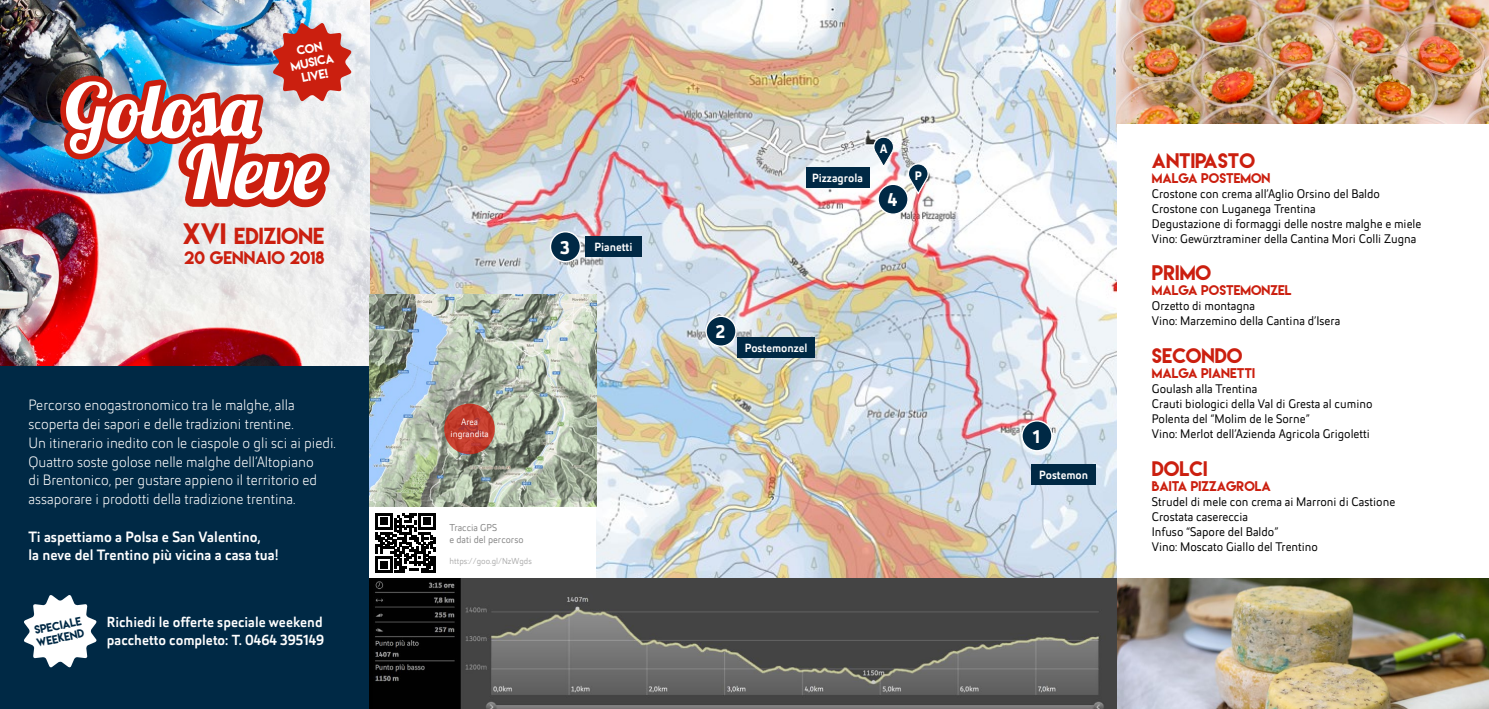
<style>
.page{position:relative;width:1489px;height:709px;background:#fff}
.page>*{position:absolute;margin:0;border:0;box-sizing:border-box;transform-origin:0 0}
.t1{font:75.75px "Lobster 1.4";color:#fff}
.t2{font:74.12px "Lobster 1.4";color:#fff}
.t3{font:20.62px "Lemon Milk";color:#cb1f0f}
.t4{font:18.75px "Lemon Milk";color:#cb1f0f}
.t5{font:700 18.38px "Helia Core";color:#fff}
.t6{font:16.25px "Lemon Milk";color:#cb1f0f}
.t7{font:300 15px/18.8px "Helia Core";color:#fff}
.t8{font:500 15px/18.8px "Helia Core";color:#fff}
.t9{font:500 14.62px/17.5px "Helia Core";color:#fff}
.t10{font:12.5px/15px "Helia Core";color:#000}
.t11{font:12.5px "Lemon Milk";color:#cb1f0f}
.t12{font:700 12.38px "Helia Core";color:#fff}
.t13{font:500 11.88px "Helia Core";color:#fff}
.t14{font:11.5px/13.8px "Lemon Milk";color:#fff;text-align:center}
.t15{font:10.62px/12.8px "Lemon Milk";color:#002945}
.t16{font:10px/12px "Helia Core";color:#878787}
.t17{font:9.25px/11.1px "Helia Core";color:#fff;text-align:center}
.t18{font:8.75px "Helia Core";color:#aeaeae}
.s1{font-size:26.25px}
</style>
<div class="page">
<div style="left:0;top:0;width:373px;height:709px;background:#002945"></div>
<img style="left:369px;top:0;width:747px;height:578px">
<div style="left:805px;top:168px;width:64px;height:20px;background:#002945"></div>
<div style="left:1031px;top:464px;width:64px;height:21px;background:#002945"></div>
<div style="left:737px;top:337px;width:77px;height:20px;background:#002945"></div>
<div style="left:585px;top:236px;width:56px;height:21px;background:#002945"></div>
<div style="left:878px;top:184px;width:30px;height:30px;background:#002945;border-radius:50%"></div>
<div style="left:877px;top:184px;width:31px;height:31px;border:1px solid #fff;border-radius:50%"></div>
<div style="left:550px;top:232px;width:30px;height:30px;background:#002945;border-radius:50%"></div>
<div style="left:549px;top:231px;width:32px;height:31px;border:1px solid #fff;border-radius:50%"></div>
<div style="left:706px;top:316px;width:30px;height:30px;background:#002945;border-radius:50%"></div>
<div style="left:705px;top:315px;width:31px;height:32px;border:1px solid #fff;border-radius:50%"></div>
<div style="left:1021px;top:421px;width:30px;height:30px;background:#002945;border-radius:50%"></div>
<div style="left:1021px;top:420px;width:31px;height:31px;border:1px solid #fff;border-radius:50%"></div>
<img style="left:1116px;top:0;width:372px;height:124px">
<img style="left:369px;top:578px;width:1119px;height:131px">
<img style="left:0;top:0;width:369px;height:366px">
<svg style="left:24px;top:595px;width:73px;height:73px"></svg>
<img style="left:55px;top:22px;width:297px;height:252px">
<div style="left:369px;top:507px;width:227px;height:78px;background:#fff"></div>
<svg style="left:375px;top:513px;width:60px;height:60px"></svg>
<img style="left:369px;top:294px;width:227px;height:213px">
<svg style="left:444px;top:403px;width:51px;height:51px;background:#bf3e2f"></svg>
<svg style="left:872px;top:136px;width:22px;height:33px"></svg>
<svg style="left:907px;top:163px;width:22px;height:33px"></svg>
<p class="t14" style="left:287px;top:46px;width:45px;rotate:-12deg">CON<br>MUSICA<br>LIVE!</p>
<h1 class="t1" style="left:65px;top:62px;width:194px">Golosa</h1>
<h2 class="t2" style="left:186px;top:125px;width:137px">Neve</h2>
<h3 class="t3" style="left:183px;top:222px;width:143px"><span class="s1">XVI</span> EDIZIONE</h3>
<h3 class="t6" style="left:184px;top:246px;width:142px">20 GENNAIO 2018</h3>
<p class="t7" style="left:28px;top:395px;width:309px">Percorso enogastronomico tra le malghe, alla scoperta dei sapori e delle tradizioni trentine.<br>Un itinerario inedito con le ciaspole o gli sci ai piedi.<br>Quattro soste golose nelle malghe dell’Altopiano<br>di Brentonico, per gustare appieno il territorio ed assaporare i prodotti della tradizione trentina.</p>
<p class="t8" style="left:28px;top:527px;width:252px">Ti aspettiamo a Polsa e San Valentino,<br>la neve del Trentino più vicina a casa tua!</p>
<p class="t15" style="left:33px;top:623px;width:50px;rotate:-11deg">SPECIALE<br>WEEKEND</p>
<p class="t9" style="left:107px;top:613px;width:219px">Richiedi le offerte speciale weekend pacchetto completo: T. 0464 395149</p>
<h3 class="t5" style="left:560px;top:234px;width:11px">3</h3>
<p class="t13" style="left:594px;top:239px;width:39px">Pianetti</p>
<p class="t17" style="left:450px;top:416px;width:40px">Area ingrandita</p>
<p class="t16" style="left:449px;top:521px;width:76px">Traccia GPS<br>e dati del percorso</p>
<p class="t18" style="left:449px;top:555px;width:84px">https://goo.gl/NzWgds</p>
<p class="t13" style="left:812px;top:170px;width:52px">Pizzagrola</p>
<p class="t12" style="left:879px;top:140px;width:9px">A</p>
<h3 class="t5" style="left:887px;top:187px;width:11px">4</h3>
<p class="t12" style="left:914px;top:167px;width:8px">P</p>
<h3 class="t5" style="left:715px;top:319px;width:11px">2</h3>
<p class="t13" style="left:744px;top:340px;width:64px">Postemonzel</p>
<h3 class="t5" style="left:1032px;top:423px;width:9px">1</h3>
<p class="t13" style="left:1039px;top:467px;width:51px">Postemon</p>
<h3 class="t4" style="left:1151px;top:148px;width:105px">ANTIPASTO</h3>
<p class="t11" style="left:1151px;top:169px;width:120px">MALGA POSTEMON</p>
<p class="t10" style="left:1151px;top:186px;width:271px">Crostone con crema all’Aglio Orsino del Baldo Crostone con Luganega Trentina<br>Degustazione di formaggi delle nostre malghe e miele Vino: Gewürztraminer della Cantina Mori Colli Zugna</p>
<h3 class="t4" style="left:1151px;top:260px;width:61px">PRIMO</h3>
<p class="t11" style="left:1151px;top:282px;width:141px">MALGA POSTEMONZEL</p>
<p class="t10" style="left:1151px;top:298px;width:190px">Orzetto di montagna<br>Vino: Marzemino della Cantina d’Isera</p>
<h3 class="t4" style="left:1151px;top:343px;width:92px">SECONDO</h3>
<p class="t11" style="left:1151px;top:364px;width:105px">MALGA PIANETTI</p>
<p class="t10" style="left:1151px;top:381px;width:222px">Goulash alla Trentina<br>Crauti biologici della Val di Gresta al cumino Polenta del “Molim de le Sorne”<br>Vino: Merlot dell’Azienda Agricola Grigoletti</p>
<h3 class="t4" style="left:1151px;top:455px;width:57px">DOLCI</h3>
<p class="t11" style="left:1151px;top:477px;width:121px">BAITA PIZZAGROLA</p>
<p class="t10" style="left:1151px;top:493px;width:245px">Strudel di mele con crema ai Marroni di Castione<br>Crostata casereccia<br>Infuso “Sapore del Baldo”<br>Vino: Moscato Giallo del Trentino</p>
</div>
